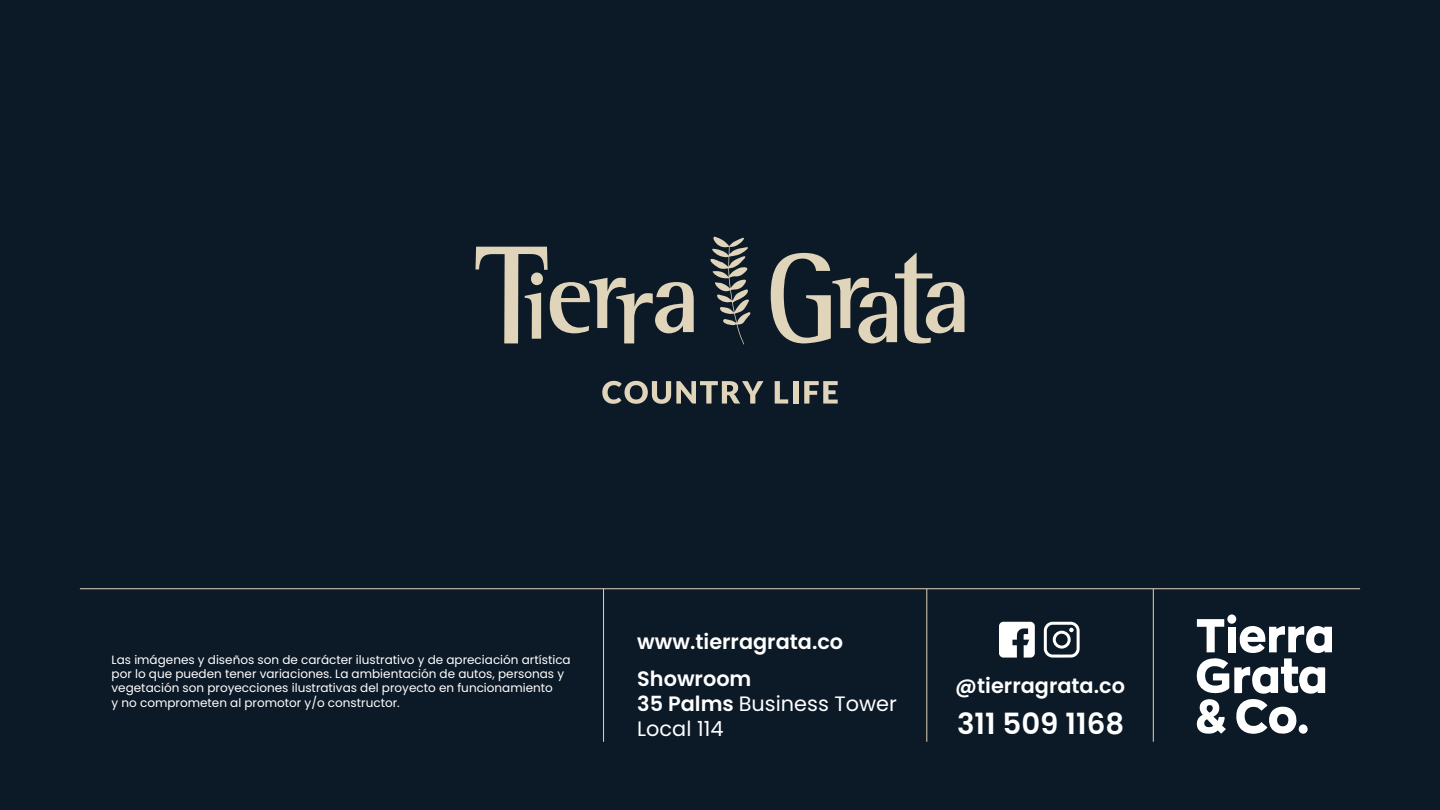
<style>
.page{position:relative;width:1440px;height:810px;background:#0c1927}
.page>*{position:absolute;margin:0;border:0;box-sizing:border-box;transform-origin:0 0}
.t1{font:600 29.25px "Poppins";color:#fff}
.t2{font:20.85px/25px "Poppins";color:#fff}
.t3{font:600 20.85px "Poppins";color:#fff}
.t4{font:12px/14.4px "Poppins";color:#fff}
.s1{font-weight:600}
</style>
<div class="page">
<svg style="left:602px;top:381px;width:162px;height:23px"></svg>
<svg style="left:775px;top:381px;width:13px;height:23px"></svg>
<div style="left:793px;top:381px;width:5px;height:23px;background:#e0d5ba"></div>
<svg style="left:804px;top:381px;width:34px;height:23px"></svg>
<svg style="left:476px;top:247px;width:218px;height:96px"></svg>
<svg style="left:771px;top:252px;width:194px;height:92px"></svg>
<svg style="left:710px;top:237px;width:40px;height:108px"></svg>
<hr style="left:80px;top:588px;width:1280px;height:1px;background:#e0d5ba">
<hr style="left:603px;top:589px;width:1px;height:153px;background:#e0d5ba">
<hr style="left:926px;top:589px;width:1px;height:153px;background:#e0d5ba">
<hr style="left:1153px;top:589px;width:1px;height:153px;background:#e0d5ba">
<svg style="left:1196px;top:619px;width:136px;height:115px"></svg>
<div style="left:1228px;top:627px;width:8px;height:25px;background:#fff"></div>
<div style="left:1227px;top:614px;width:9px;height:10px;background:#fff;border-radius:50%"></div>
<div style="left:1299px;top:724px;width:9px;height:10px;background:#fff;border-radius:50%"></div>
<svg style="left:999px;top:622px;width:36px;height:36px"></svg>
<svg style="left:1044px;top:622px;width:36px;height:36px"></svg>
<p class="t4" style="left:112px;top:652px;width:461px">Las imágenes y diseños son de carácter ilustrativo y de apreciación artística por lo que pueden tener variaciones. La ambientación de autos, personas y vegetación son proyecciones ilustrativas del proyecto en funcionamiento<br>y no comprometen al promotor y/o constructor.</p>
<h2 class="t3" style="left:637px;top:629px;width:207px">www.tierragrata.co</h2>
<h2 class="t2" style="left:637px;top:666px;width:261px"><span class="s1">Showroom<br>35 Palms</span> Business Tower<br>Local 114</h2>
<h2 class="t3" style="left:955px;top:673px;width:171px">@tierragrata.co</h2>
<h1 class="t1" style="left:957px;top:707px;width:169px">311 509 1168</h1>
</div>
